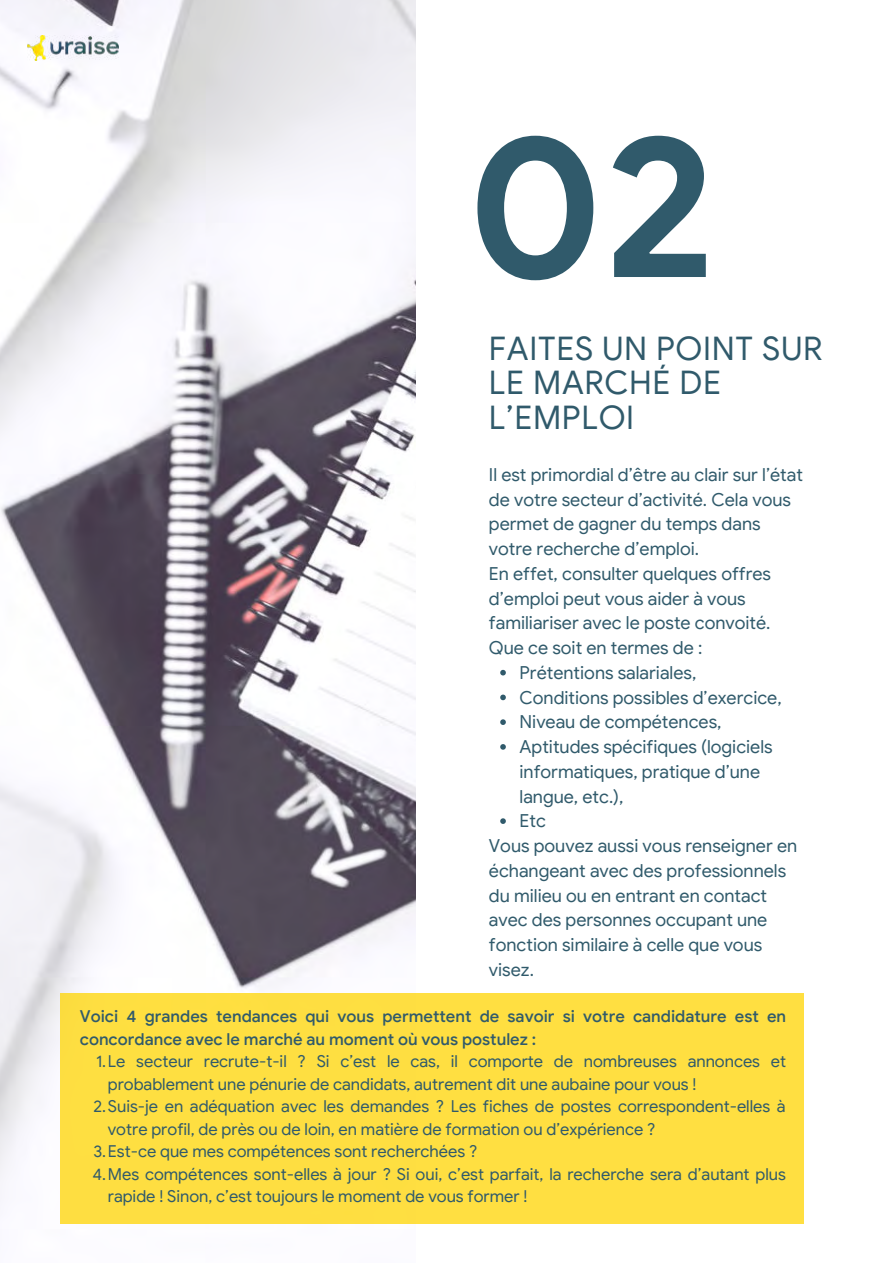
<style>
.page{position:relative;width:893px;height:1264px;background:#fff}
.page>*{position:absolute;margin:0;border:0;box-sizing:border-box;transform-origin:0 0}
.t1{font:700 201.75px "Google Sans";color:#305a6b}
.t2{font:32.55px/34.8px "Google Sans";letter-spacing:.02em;color:#305a6b}
.t3{font:18px/24.8px "Google Sans";color:#305a6b}
.t4{font:16.5px "Google Sans";color:#305a6b}
.t5{font:500 16.5px/22.5px "Google Sans";color:#305a6b}
</style>
<div class="page">
<img style="left:0;top:0;width:416px;height:1224px">
<div style="left:60px;top:993px;width:743px;height:230px;background:#ffdf41"></div>
<svg style="left:500px;top:670px;width:6px;height:5px"></svg>
<svg style="left:500px;top:694px;width:6px;height:6px"></svg>
<svg style="left:500px;top:719px;width:6px;height:6px"></svg>
<svg style="left:500px;top:744px;width:6px;height:5px"></svg>
<svg style="left:500px;top:818px;width:6px;height:6px"></svg>
<img style="left:27px;top:35px;width:91px;height:25px">
<h1 class="t1" style="left:467px;top:82px;width:250px">02</h1>
<h2 class="t2" style="left:489px;top:330px;width:334px">FAITES UN POINT SUR<br>LE MARCHÉ DE<br>L’EMPLOI</h2>
<p class="t3" style="left:489px;top:462px;width:315px">Il est primordial d’être au clair sur l’état de votre secteur d’activité. Cela vous permet de gagner du temps dans votre recherche d’emploi.<br>En effet, consulter quelques offres d’emploi peut vous aider à vous familiariser avec le poste convoité.<br>Que ce soit en termes de :</p>
<p class="t3" style="left:519px;top:660px;width:263px">Prétentions salariales,<br>Conditions possibles d’exercice,<br>Niveau de compétences,<br>Aptitudes spécifiques (logiciels informatiques, pratique d’une langue, etc.),<br>Etc</p>
<p class="t3" style="left:489px;top:833px;width:310px">Vous pouvez aussi vous renseigner en échangeant avec des professionnels du milieu ou en entrant en contact avec des personnes occupant une fonction similaire à celle que vous visez.</p>
<p class="t5" style="left:80px;top:1005px;width:707px">Voici 4 grandes tendances qui vous permettent de savoir si votre candidature est en concordance avec le marché au moment où vous postulez :</p>
<p class="t4" style="left:96px;top:1051px;width:691px">1.Le secteur recrute-t-il ? Si c’est le cas, il comporte de nombreuses annonces et</p>
<p class="t4" style="left:108px;top:1074px;width:590px">probablement une pénurie de candidats, autrement dit une aubaine pour vous !</p>
<p class="t4" style="left:94px;top:1096px;width:693px">2.Suis-je en adéquation avec les demandes ? Les fiches de postes correspondent-elles à</p>
<p class="t4" style="left:108px;top:1118px;width:549px">votre profil, de près ou de loin, en matière de formation ou d’expérience ?</p>
<p class="t4" style="left:93px;top:1141px;width:385px">3.Est-ce que mes compétences sont recherchées ?</p>
<p class="t4" style="left:92px;top:1163px;width:694px">4.Mes compétences sont-elles à jour ? Si oui, c’est parfait, la recherche sera d’autant plus</p>
<p class="t4" style="left:108px;top:1186px;width:421px">rapide ! Sinon, c’est toujours le moment de vous former !</p>
</div>
